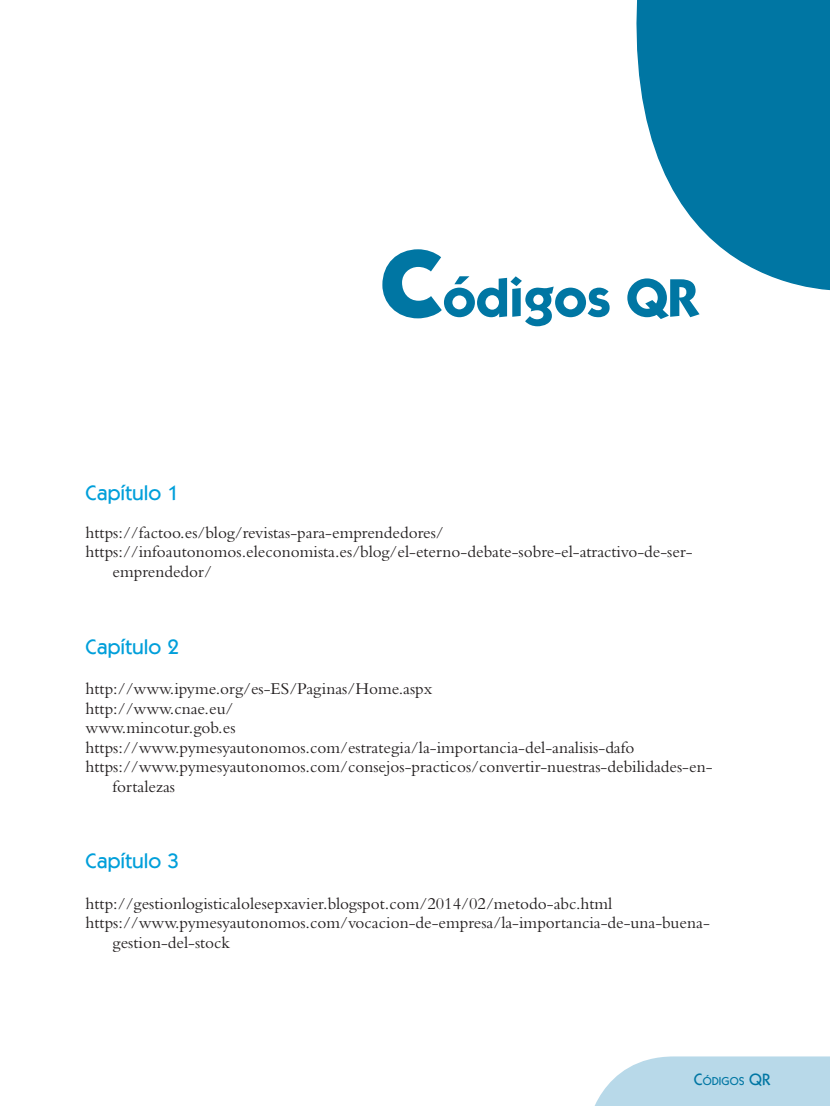
<style>
.page{position:relative;width:830px;height:1106px;background:#fff}
.page>*{position:absolute;margin:0;border:0;box-sizing:border-box;transform-origin:0 0}
.t1{font:700 126px "ITC Kabel Std";color:#0076a3}
.t2{font:700 54px "ITC Kabel Std";color:#0076a3}
.t3{font:500 21px "ITC Kabel Std";color:#009fda}
.t4{font:17.25px "Bembo Std";color:#231f20}
.t5{font:500 11.55px "ITC Kabel Std";color:#0076a3}
.s1{font-size:16.5px}
</style>
<div class="page">
<svg style="left:594px;top:1056px;width:235px;height:50px;background:#bfdceb"></svg>
<svg style="left:636px;top:0;width:193px;height:290px"></svg>
<h1 class="t1" style="left:379px;top:197px;width:64px">c</h1>
<h2 class="t2" style="left:442px;top:265px;width:257px">ódigos QR</h2>
<p class="t3" style="left:86px;top:480px;width:95px">Capítulo 1</p>
<p class="t4" style="left:86px;top:522px;width:359px">https://factoo.es/blog/revistas-para-emprendedores/</p>
<p class="t4" style="left:86px;top:542px;width:608px">https://infoautonomos.eleconomista.es/blog/el-eterno-debate-sobre-el-atractivo-de-ser-</p>
<p class="t4" style="left:112px;top:561px;width:101px">emprendedor/</p>
<p class="t3" style="left:86px;top:634px;width:95px">Capítulo 2</p>
<p class="t4" style="left:86px;top:678px;width:348px">http://www.ipyme.org/es-ES/Paginas/Home.aspx</p>
<p class="t4" style="left:86px;top:698px;width:149px">http://www.cnae.eu/</p>
<p class="t4" style="left:86px;top:717px;width:151px">www.mincotur.gob.es</p>
<p class="t4" style="left:86px;top:737px;width:550px">https://www.pymesyautonomos.com/estrategia/la-importancia-del-analisis-dafo</p>
<p class="t4" style="left:86px;top:756px;width:628px">https://www.pymesyautonomos.com/consejos-practicos/convertir-nuestras-debilidades-en-</p>
<p class="t4" style="left:112px;top:776px;width:64px">fortalezas</p>
<p class="t3" style="left:86px;top:848px;width:95px">Capítulo 3</p>
<p class="t4" style="left:86px;top:893px;width:528px">http://gestionlogisticalolesepxavier.blogspot.com/2014/02/metodo-abc.html</p>
<p class="t4" style="left:86px;top:912px;width:625px">https://www.pymesyautonomos.com/vocacion-de-empresa/la-importancia-de-una-buena-</p>
<p class="t4" style="left:112px;top:932px;width:119px">gestion-del-stock</p>
<p class="t5" style="left:693px;top:1074px;width:78px"><span class="s1">C</span>ódigos <span class="s1">QR</span></p>
</div>
